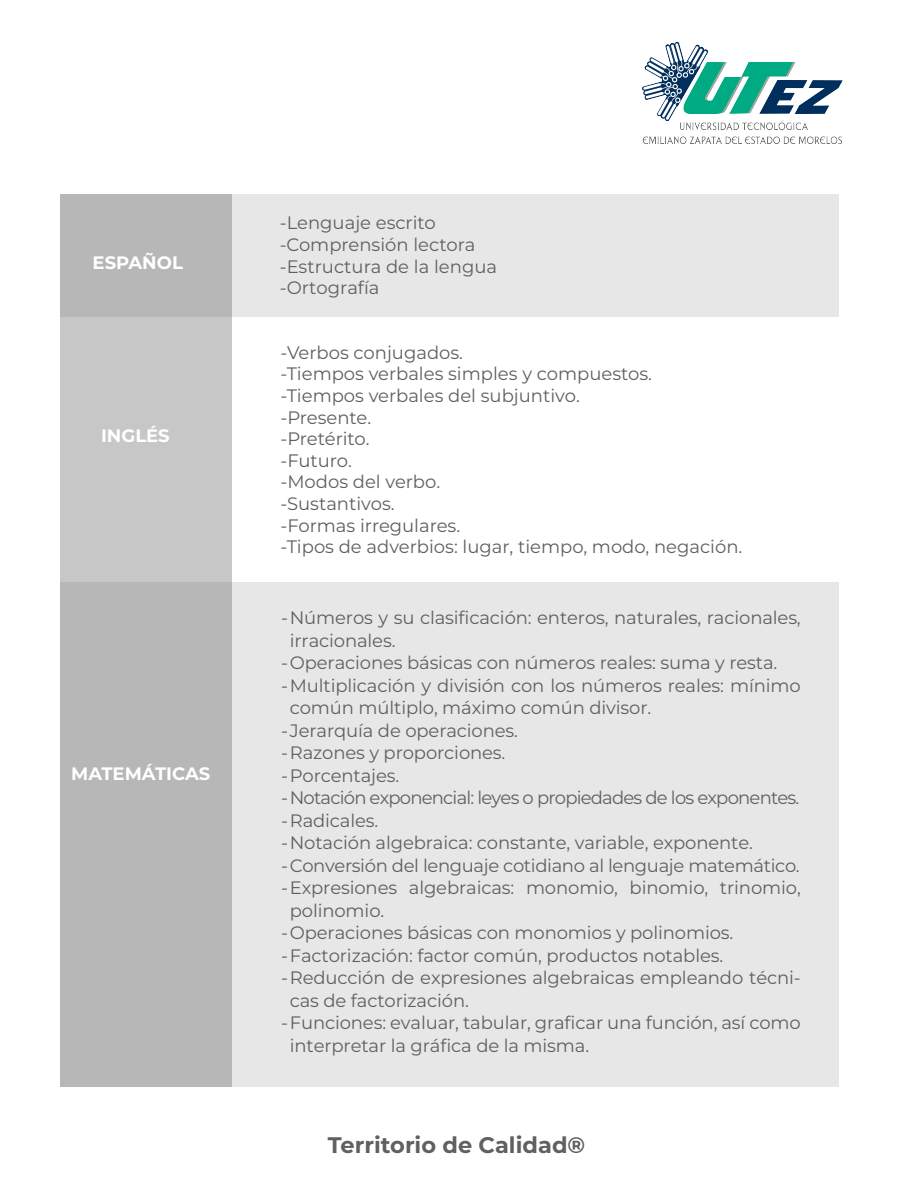
<style>
.page{position:relative;width:918px;height:1188px;background:#fff}
.page>*{position:absolute;margin:0;border:0;box-sizing:border-box;transform-origin:0 0}
.t1{font:700 22.5px "Montserrat";color:#606060}
.t2{font:18px/21.6px "Montserrat";letter-spacing:-.005em;color:#606060}
.t3{font:18px "Montserrat";letter-spacing:-.045em;color:#606060}
.t4{font:700 18px "Montserrat";color:#fff}
</style>
<div class="page">
<img style="left:642px;top:42px;width:201px;height:102px">
<div style="left:60px;top:194px;width:171px;height:893px;background:#c7c7c7"></div>
<svg style="left:60px;top:194px;width:779px;height:123px;fill:#e7e7e7"></svg>
<svg style="left:60px;top:582px;width:779px;height:505px;fill:#e7e7e7"></svg>
<p class="t4" style="left:93px;top:250px;width:92px">ESPAÑOL</p>
<p class="t4" style="left:101px;top:422px;width:70px">INGLÉS</p>
<p class="t4" style="left:71px;top:760px;width:141px">MATEMÁTICAS</p>
<p class="t2" style="left:280px;top:212px;width:219px">-Lenguaje escrito -Comprensión lectora -Estructura de la lengua -Ortografía</p>
<p class="t2" style="left:281px;top:341px;width:463px">-Verbos conjugados.<br>-Tiempos verbales simples y compuestos.<br>-Tiempos verbales del subjuntivo.<br>-Presente.<br>-Pretérito.<br>-Futuro.<br>-Modos del verbo.<br>-Sustantivos.<br>-Formas irregulares.<br>-Tipos de adverbios: lugar, tiempo, modo, negación.</p>
<p class="t2" style="left:281px;top:607px;width:521px">-Números y su clasificación: enteros, naturales, racionales,</p>
<p class="t2" style="left:290px;top:629px;width:107px">irracionales.</p>
<p class="t2" style="left:281px;top:652px;width:498px">-Operaciones básicas con números reales: suma y resta.</p>
<p class="t2" style="left:281px;top:674px;width:521px">-Multiplicación y división con los números reales: mínimo</p>
<p class="t2" style="left:290px;top:697px;width:363px">común múltiplo, máximo común divisor.</p>
<p class="t2" style="left:281px;top:719px;width:238px">-Jerarquía de operaciones.</p>
<p class="t2" style="left:281px;top:742px;width:226px">-Razones y proporciones.</p>
<p class="t2" style="left:281px;top:764px;width:120px">-Porcentajes.</p>
<p class="t3" style="left:281px;top:786px;width:520px">-Notación exponencial: leyes o propiedades de los exponentes.</p>
<p class="t2" style="left:281px;top:809px;width:99px">-Radicales.</p>
<p class="t2" style="left:281px;top:832px;width:473px">-Notación algebraica: constante, variable, exponente.</p>
<p class="t2" style="left:281px;top:854px;width:520px">-Conversión del lenguaje cotidiano al lenguaje matemático.</p>
<p class="t2" style="left:281px;top:877px;width:521px">-Expresiones algebraicas: monomio, binomio, trinomio,</p>
<p class="t2" style="left:290px;top:899px;width:96px">polinomio.</p>
<p class="t2" style="left:281px;top:922px;width:454px">-Operaciones básicas con monomios y polinomios.</p>
<p class="t2" style="left:281px;top:944px;width:443px">-Factorización: factor común, productos notables.</p>
<p class="t2" style="left:281px;top:967px;width:521px">-Reducción de expresiones algebraicas empleando técni-</p>
<p class="t2" style="left:290px;top:989px;width:181px">cas de factorización.</p>
<p class="t2" style="left:281px;top:1012px;width:521px">-Funciones: evaluar, tabular, graficar una función, así como</p>
<p class="t2" style="left:290px;top:1034px;width:301px">interpretar la gráfica de la misma.</p>
<p class="t1" style="left:328px;top:1129px;width:259px">Territorio de Calidad®</p>
</div>
